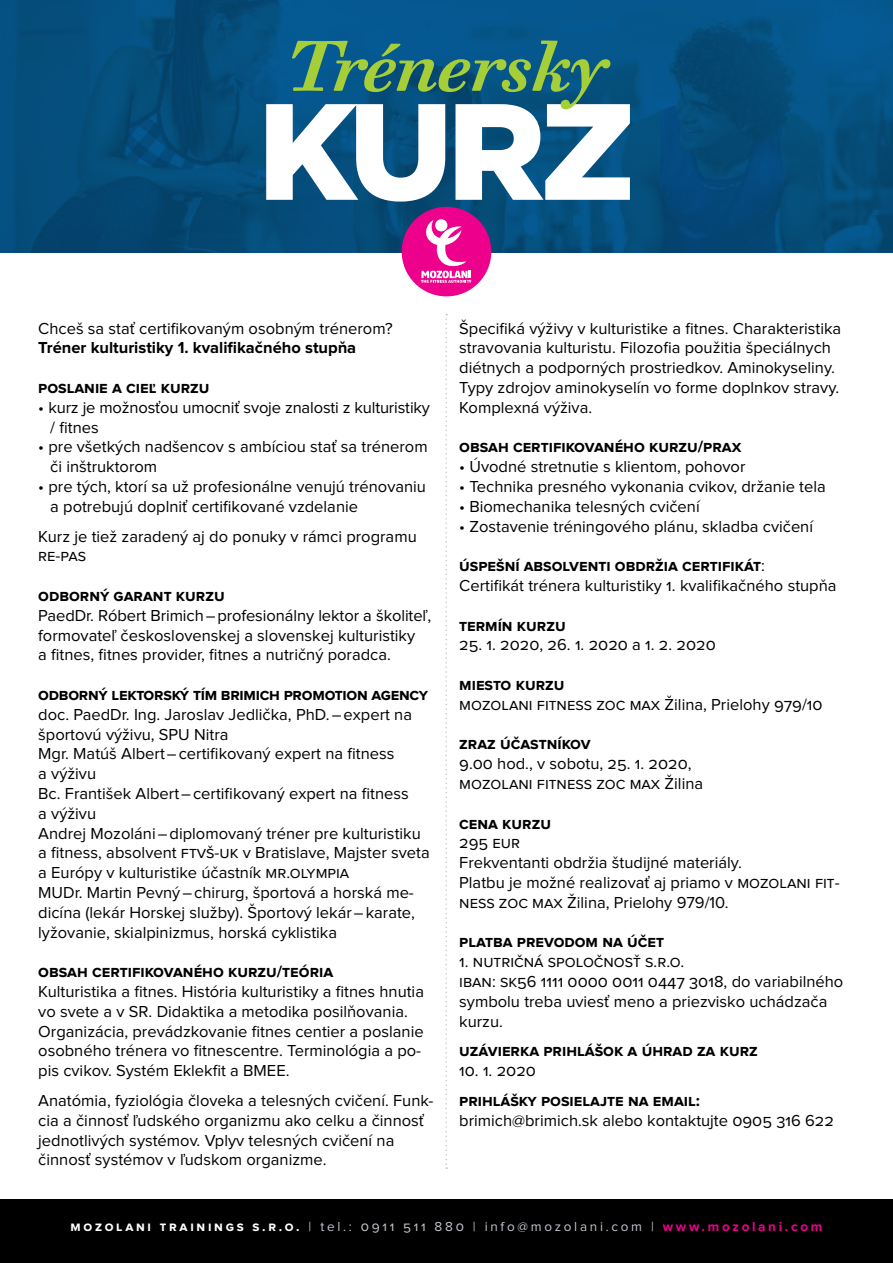
<style>
.page{position:relative;width:893px;height:1263px;background:#fff}
.page>*{position:absolute;margin:0;border:0;box-sizing:border-box;transform-origin:0 0}
.t1{font:900 136.65px "Gotham";color:#fff}
.t2{font:italic 700 68.4px "Walbaum Text Pro";color:#a6ce39}
.t3{font:16.5px/19.8px "Proxima Nova";color:#000}
.t4{font:700 16.5px "Proxima Nova";color:#000}
.t5{font:13.5px "Proxima Nova";letter-spacing:.2em;color:#c4c4ce}
.s1{font-weight:700}
.s2{font-weight:700;color:#fff}
.s3{font-weight:700;color:#ec008c}
</style>
<div class="page">
<img style="left:0;top:0;width:893px;height:252px">
<div style="left:402px;top:207px;width:89px;height:89px;background:#ec008c;border-radius:50%"></div>
<svg style="left:421px;top:220px;width:50px;height:63px"></svg>
<svg style="left:445px;top:314px;width:2px;height:855px"></svg>
<div style="left:0;top:1199px;width:893px;height:64px;background:#000"></div>
<h2 class="t2" style="left:287px;top:26px;width:320px">Trénersky</h2>
<h1 class="t1" style="left:258px;top:57px;width:379px">KURZ</h1>
<p class="t3" style="left:38px;top:319px;width:356px">Chceš sa stať certifikovaným osobným trénerom?</p>
<p class="t4" style="left:38px;top:340px;width:319px">Tréner kulturistiky 1. kvalifikačného stupňa</p>
<p class="t4" style="left:38px;top:380px;width:173px">poslanie a cieľ kurzu</p>
<p class="t3" style="left:50px;top:398px;width:381px;text-indent:-12px">• kurz je možnosťou umocniť svoje znalosti z kulturistiky / fitnes</p>
<p class="t3" style="left:50px;top:438px;width:379px;text-indent:-12px">• pre všetkých nadšencov s ambíciou stať sa trénerom či inštruktorom</p>
<p class="t3" style="left:50px;top:477px;width:377px;text-indent:-12px">• pre tých, ktorí sa už profesionálne venujú trénovaniu a potrebujú doplniť certifikované vzdelanie</p>
<p class="t3" style="left:38px;top:527px;width:380px">Kurz je tiež zaradený aj do ponuky v rámci programu re-pas</p>
<p class="t4" style="left:38px;top:588px;width:188px">odborný garant kurzu</p>
<p class="t3" style="left:38px;top:606px;width:394px">PaedDr. Róbert Brimich–profesionálny lektor a školiteľ, formovateľ československej a slovenskej kulturistiky<br>a fitnes, fitnes provider, fitnes a nutričný poradca.</p>
<p class="t4" style="left:38px;top:687px;width:391px">odborný lektorský tím brimich promotion agency</p>
<p class="t3" style="left:38px;top:705px;width:393px">doc. PaedDr. Ing. Jaroslav Jedlička, PhD.–expert na športovú výživu, SPU Nitra<br>Mgr. Matúš Albert–certifikovaný expert na fitness<br>a výživu<br>Bc. František Albert–certifikovaný expert na fitness<br>a výživu<br>Andrej Mozoláni–diplomovaný tréner pre kulturistiku a fitness, absolvent ftvš-uk v Bratislave, Majster sveta a Európy v kulturistike účastník mr.olympia<br>MUDr. Martin Pevný–chirurg, športová a horská me&shy;dicína (lekár Horskej služby). Športový lekár–karate, lyžovanie, skialpinizmus, horská cyklistika</p>
<p class="t4" style="left:38px;top:964px;width:296px">obsah certifikovaného kurzu/teória</p>
<p class="t3" style="left:38px;top:982px;width:387px">Kulturistika a fitnes. História kulturistiky a fitnes hnutia vo svete a v SR. Didaktika a metodika posilňovania.<br>Organizácia, prevádzkovanie fitnes centier a poslanie osobného trénera vo fitnescentre. Terminológia a po&shy;pis cvikov. Systém Eklekfit a BMEE.</p>
<p class="t3" style="left:38px;top:1091px;width:397px">Anatómia, fyziológia človeka a telesných cvičení. Funk&shy;cia a činnosť ľudského organizmu ako celku a činnosť jednotlivých systémov. Vplyv telesných cvičení na činnosť systémov v ľudskom organizme.</p>
<p class="t3" style="left:459px;top:319px;width:383px">Špecifiká výživy v kulturistike a fitnes. Charakteristika stravovania kulturistu. Filozofia použitia špeciálnych diétnych a podporných prostriedkov. Aminokyseliny.<br>Typy zdrojov aminokyselín vo forme doplnkov stravy.<br>Komplexná výživa.</p>
<p class="t4" style="left:459px;top:439px;width:284px">obsah certifikovaného kurzu/prax</p>
<p class="t3" style="left:459px;top:457px;width:288px">• Úvodné stretnutie s klientom, pohovor</p>
<p class="t3" style="left:459px;top:477px;width:368px">• Technika presného vykonania cvikov, držanie tela</p>
<p class="t3" style="left:459px;top:497px;width:242px">• Biomechanika telesných cvičení</p>
<p class="t3" style="left:459px;top:517px;width:355px">• Zostavenie tréningového plánu, skladba cvičení</p>
<p class="t3" style="left:459px;top:556px;width:379px"><span class="s1">úspešní absolventi obdržia certifikát</span>:<br>Certifikát trénera kulturistiky 1. kvalifikačného stupňa</p>
<p class="t4" style="left:459px;top:618px;width:108px">termín kurzu</p>
<p class="t3" style="left:459px;top:636px;width:258px">25. 1. 2020, 26. 1. 2020 a 1. 2. 2020</p>
<p class="t4" style="left:459px;top:677px;width:107px">miesto kurzu</p>
<p class="t3" style="left:459px;top:695px;width:365px">mozolani fitness zoc max Žilina, Prielohy 979/10</p>
<p class="t4" style="left:459px;top:736px;width:133px">zraz účastníkov</p>
<p class="t3" style="left:459px;top:754px;width:245px">9.00 hod., v sobotu, 25. 1. 2020, mozolani fitness zoc max Žilina</p>
<p class="t4" style="left:459px;top:816px;width:93px">cena kurzu</p>
<p class="t3" style="left:459px;top:834px;width:382px">295 eur<br>Frekventanti obdržia študijné materiály.<br>Platbu je možné realizovať aj priamo v mozolani fit&shy;ness zoc max Žilina, Prielohy 979/10.</p>
<p class="t4" style="left:459px;top:934px;width:206px">platba prevodom na účet</p>
<p class="t3" style="left:459px;top:952px;width:386px">1. nutričná spoločnosť s.r.o.<br>iban: sk56 1111 0000 0011 0447 3018, do variabilného symbolu treba uviesť meno a priezvisko uchádzača kurzu.</p>
<p class="t4" style="left:459px;top:1043px;width:300px">uzávierka prihlášok a úhrad za kurz</p>
<p class="t3" style="left:459px;top:1061px;width:78px">10. 1. 2020</p>
<p class="t4" style="left:459px;top:1093px;width:242px">prihlášky posielajte na email:</p>
<p class="t3" style="left:459px;top:1111px;width:376px">brimich@brimich.sk alebo kontaktujte 0905 316 622</p>
<p class="t5" style="left:71px;top:1220px;width:753px"><span class="s2">mozolani trainings s.r.o.</span> | tel.: 0911 511 880 | info@mozolani.com | <span class="s3">www.mozolani.com</span></p>
</div>
